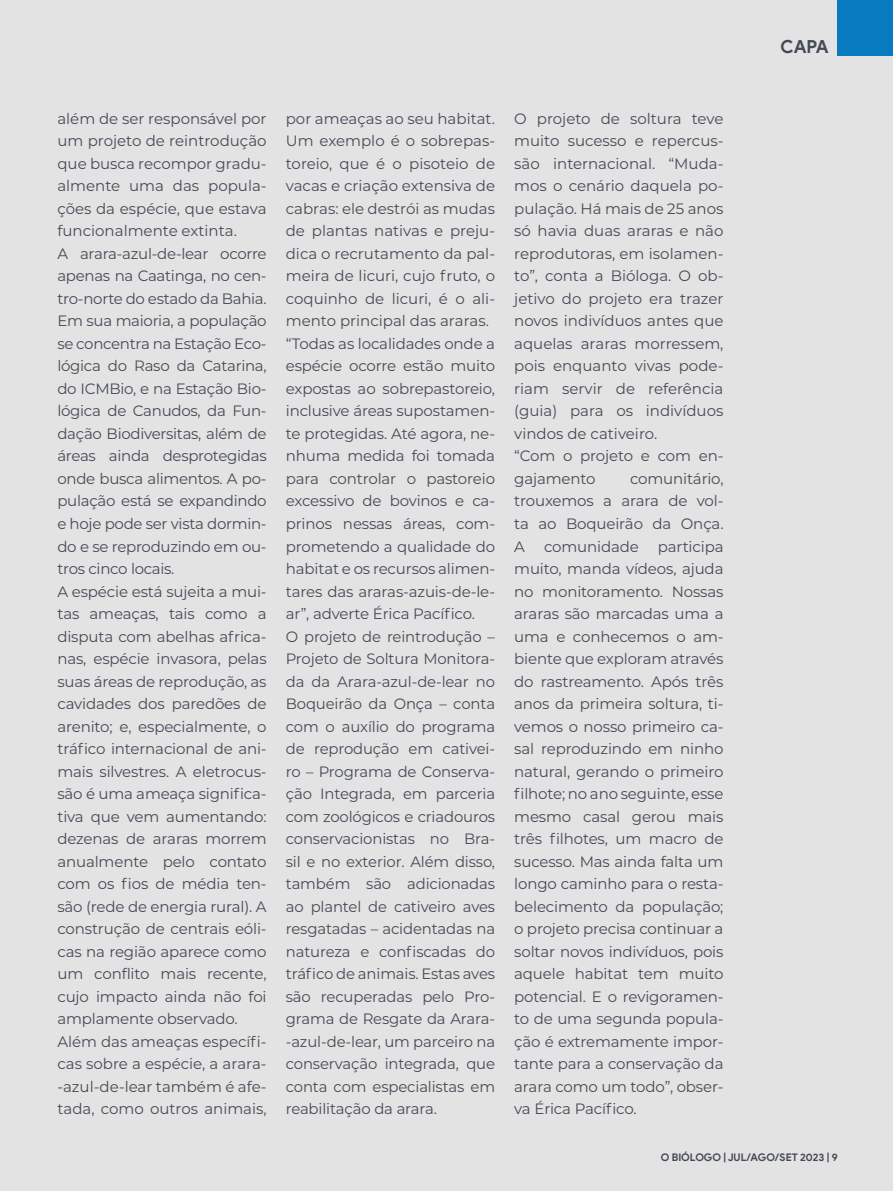
<style>
.page{position:relative;width:893px;height:1191px;background:#e3e3e3}
.page>*{position:absolute;margin:0;border:0;box-sizing:border-box;transform-origin:0 0}
.t1{font:700 18px "Product Sans";color:#454a56}
.t2{font:15px/22.5px "Montserrat";letter-spacing:-.01em;color:#454a56}
.t3{font:700 10.5px "Product Sans";color:#454a56}
</style>
<div class="page">
<div style="left:838px;top:0;width:55px;height:55px;background:#087bc0"></div>
<p class="t2" style="left:57px;top:107px;width:211px">além de ser responsável por um projeto de reintrodução que busca recompor gradu&shy;almente uma das popula&shy;ções da espécie, que estava funcionalmente extinta.<br>A arara-azul-de-lear ocorre apenas na Caatinga, no cen&shy;tro-norte do estado da Bahia.<br>Em sua maioria, a população se concentra na Estação Eco&shy;lógica do Raso da Catarina, do ICMBio, e na Estação Bio&shy;lógica de Canudos, da Fun&shy;dação Biodiversitas, além de áreas ainda desprotegidas onde busca alimentos. A po&shy;pulação está se expandindo e hoje pode ser vista dormin&shy;do e se reproduzindo em ou&shy;tros cinco locais.<br>A espécie está sujeita a mui&shy;tas ameaças, tais como a disputa com abelhas africa&shy;nas, espécie invasora, pelas suas áreas de reprodução, as cavidades dos paredões de arenito; e, especialmente, o tráfico internacional de ani&shy;mais silvestres. A eletrocus&shy;são é uma ameaça significa&shy;tiva que vem aumentando: dezenas de araras morrem anualmente pelo contato com os fios de média ten&shy;são (rede de energia rural). A construção de centrais eóli&shy;cas na região aparece como um conflito mais recente, cujo impacto ainda não foi amplamente observado.<br>Além das ameaças específi&shy;cas sobre a espécie, a arara--azul-de-lear também é afe&shy;tada, como outros animais,</p>
<p class="t2" style="left:286px;top:107px;width:211px">por ameaças ao seu habitat.<br>Um exemplo é o sobrepas&shy;toreio, que é o pisoteio de vacas e criação extensiva de cabras: ele destrói as mudas de plantas nativas e preju&shy;dica o recrutamento da pal&shy;meira de licuri, cujo fruto, o coquinho de licuri, é o ali&shy;mento principal das araras. “Todas as localidades onde a espécie ocorre estão muito expostas ao sobrepastoreio, inclusive áreas supostamen&shy;te protegidas. Até agora, ne&shy;nhuma medida foi tomada para controlar o pastoreio excessivo de bovinos e ca&shy;prinos nessas áreas, com&shy;prometendo a qualidade do habitat e os recursos alimen&shy;tares das araras-azuis-de-le&shy;ar”, adverte Érica Pacífico.<br>O projeto de reintrodução –<br>Projeto de Soltura Monitora&shy;da da Arara-azul-de-lear no<br>Boqueirão da Onça – conta com o auxílio do programa de reprodução em cativei&shy;ro – Programa de Conserva&shy;ção Integrada, em parceria com zoológicos e criadouros conservacionistas no Bra&shy;sil e no exterior. Além disso, também são adicionadas ao plantel de cativeiro aves resgatadas – acidentadas na natureza e confiscadas do tráfico de animais. Estas aves são recuperadas pelo Pro&shy;grama de Resgate da Arara--azul-de-lear, um parceiro na conservação integrada, que conta com especialistas em reabilitação da arara.</p>
<p class="t2" style="left:514px;top:107px;width:211px">O projeto de soltura teve muito sucesso e repercus&shy;são internacional. “Muda&shy;mos o cenário daquela po&shy;pulação. Há mais de 25 anos só havia duas araras e não reprodutoras, em isolamen&shy;to”, conta a Bióloga. O ob&shy;jetivo do projeto era trazer novos indivíduos antes que aquelas araras morressem, pois enquanto vivas pode&shy;riam servir de referência (guia) para os indivíduos vindos de cativeiro.<br>“Com o projeto e com en&shy;gajamento</p>
<p class="t2" style="left:514px;top:467px;width:211px;text-align:justify;text-indent:116px">comunitário, trouxemos a arara de vol&shy;ta ao Boqueirão da Onça.<br>A</p>
<p class="t2" style="left:514px;top:534px;width:211px;text-align:justify;text-indent:144px">participa muito, manda vídeos, ajuda no monitoramento. Nossas araras são marcadas uma a uma e conhecemos o am&shy;biente que exploram através do rastreamento. Após três anos da primeira soltura, ti&shy;vemos o nosso primeiro ca&shy;sal reproduzindo em ninho natural, gerando o primeiro filhote; no ano seguinte, esse mesmo casal gerou mais três filhotes, um macro de sucesso. Mas ainda falta um longo caminho para o resta&shy;belecimento da população; o projeto precisa continuar a soltar novos indivíduos, pois aquele habitat tem muito potencial. E o revigoramen&shy;to de uma segunda popula&shy;ção é extremamente impor&shy;tante para a conservação da arara como um todo”, obser&shy;va Érica Pacífico.</p>
<p class="t2" style="left:544px;top:534px;width:96px">comunidade</p>
<p class="t1" style="left:780px;top:36px;width:50px">CAPA</p>
<p class="t3" style="left:661px;top:1150px;width:178px">O BIÓLOGO | JUL/AGO/SET 2023 | 9</p>
</div>
